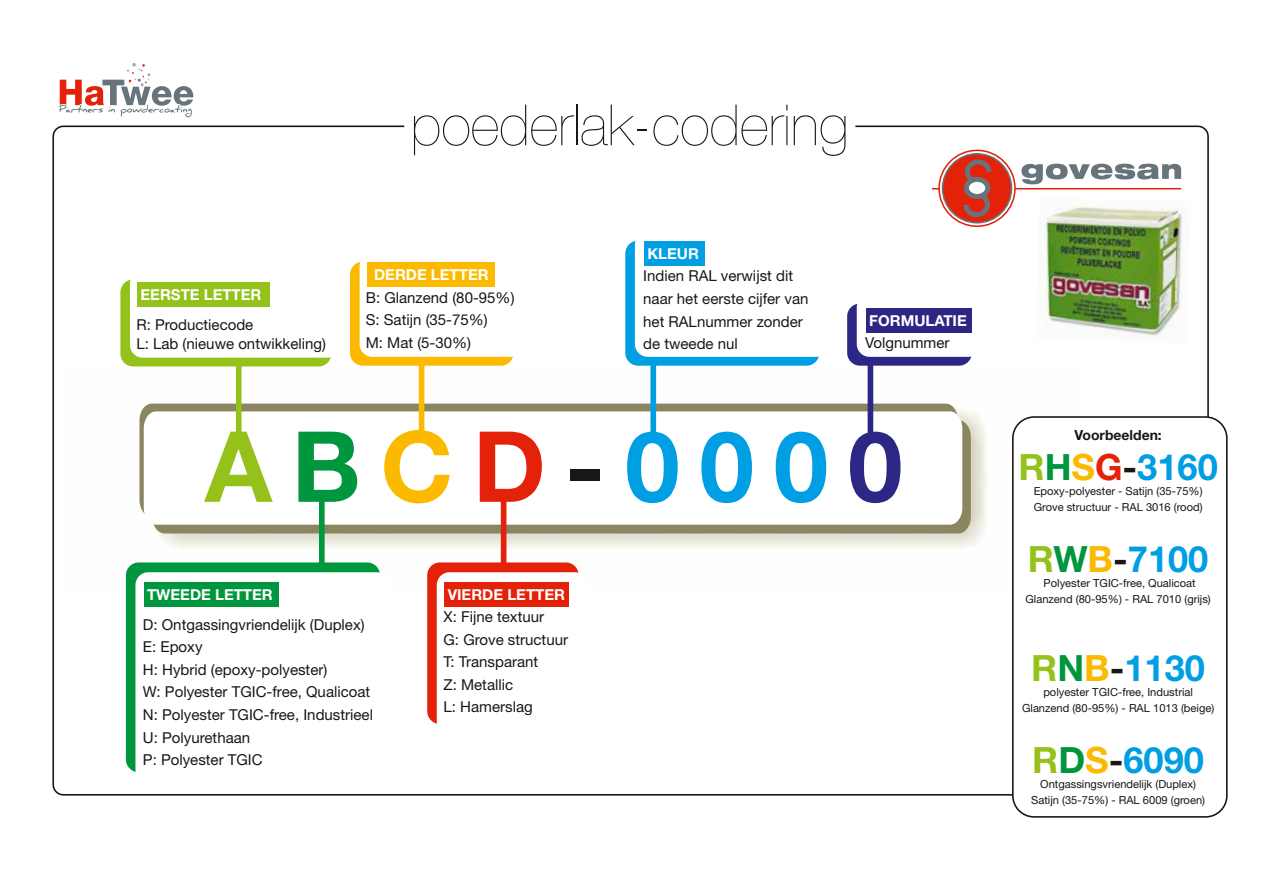
<style>
.page{position:relative;width:1263px;height:893px;background:#fff}
.page>*{position:absolute;margin:0;border:0;box-sizing:border-box;transform-origin:0 0}
.t1{font:700 98.25px "Helvetica Neue";letter-spacing:.2em;color:#009ee3}
.t2{font:200 56.85px "Helvetica Neue";color:#181716}
.t3{font:700 36.15px "Helvetica Neue";color:#009ee3}
.t4{font:15px/22.5px "Helvetica Neue";color:#181716}
.t5{font:700 15px "Helvetica Neue";color:#fff}
.t6{font:700 13.95px "Helvetica Neue";color:#181716}
.t7{font:11.1px/16.6px "Helvetica Neue";color:#181716;text-align:center}
.s1{color:#94c11a}
.s2{color:#00963e}
.s3{color:#fbb900}
.s4{color:#e4220a}
.s5{color:#181716}
.s6{color:#2c2684}
</style>
<div class="page">
<img style="left:125px;top:368px;width:904px;height:221px">
<div style="left:139px;top:404px;width:819px;height:113px;background:#898661"></div>
<div style="left:152px;top:420px;width:819px;height:113px;background:#898661"></div>
<svg style="left:144px;top:411px;width:818px;height:114px"></svg>
<div style="left:1013px;top:417px;width:214px;height:400px;background:#fff;border-radius:21px"></div>
<div style="left:1012px;top:416px;width:215px;height:402px;border:2px solid #181716;border-radius:21px"></div>
<svg style="left:55px;top:63px;width:139px;height:69px"></svg>
<div style="left:236px;top:365px;width:6px;height:75px;background:#94c11a"></div>
<div style="left:319px;top:497px;width:6px;height:189px;background:#00963e"></div>
<div style="left:501px;top:497px;width:5px;height:189px;background:#e4220a"></div>
<div style="left:126px;top:562px;width:254px;height:210px;background:#00963e;border-radius:13px"></div>
<div style="left:135px;top:572px;width:255px;height:210px;background:#fff;border-radius:13px"></div>
<div style="left:120px;top:279px;width:211px;height:87px;background:#94c11a;border-radius:13px"></div>
<div style="left:130px;top:271px;width:211px;height:87px;background:#fff;border-radius:13px"></div>
<hr style="left:932px;top:188px;width:249px;height:2px;background:#e4220a">
<svg style="left:939px;top:150px;width:76px;height:76px"></svg>
<div style="left:938px;top:150px;width:78px;height:77px;border:2px solid #e4220a;border-radius:50%"></div>
<div style="left:942px;top:154px;width:69px;height:69px;background:#e4220a;border-radius:50%"></div>
<div style="left:942px;top:153px;width:70px;height:71px;border:2px solid #67747c;border-radius:50%"></div>
<svg style="left:961px;top:157px;width:33px;height:63px"></svg>
<svg style="left:1021px;top:164px;width:160px;height:20px"></svg>
<div style="left:137px;top:282px;width:132px;height:24px;background:#94c11a"></div>
<div style="left:419px;top:364px;width:5px;height:69px;background:#fbb900"></div>
<div style="left:350px;top:262px;width:163px;height:104px;background:#fbb900;border-radius:13px"></div>
<div style="left:360px;top:253px;width:163px;height:104px;background:#fff;border-radius:13px"></div>
<div style="left:650px;top:364px;width:6px;height:69px;background:#009ee3"></div>
<div style="left:625px;top:241px;width:194px;height:125px;background:#009ee3;border-radius:13px"></div>
<div style="left:635px;top:241px;width:184px;height:116px;background:#fff"></div>
<div style="left:144px;top:582px;width:135px;height:24px;background:#00963e"></div>
<div style="left:427px;top:562px;width:152px;height:162px;background:#e4220a;border-radius:13px"></div>
<div style="left:437px;top:572px;width:151px;height:162px;background:#fff;border-radius:13px"></div>
<div style="left:367px;top:262px;width:128px;height:25px;background:#fbb900"></div>
<div style="left:445px;top:582px;width:124px;height:24px;background:#e4220a"></div>
<div style="left:644px;top:241px;width:60px;height:25px;background:#009ee3"></div>
<div style="left:868px;top:364px;width:5px;height:69px;background:#2c2684"></div>
<div style="left:847px;top:304px;width:125px;height:62px;background:#2c2684;border-radius:13px"></div>
<div style="left:857px;top:295px;width:124px;height:62px;background:#fff;border-radius:13px"></div>
<div style="left:866px;top:308px;width:106px;height:24px;background:#2c2684"></div>
<img style="left:1037px;top:205px;width:153px;height:133px">
<p class="t5" style="left:141px;top:281px;width:122px">EERSTE LETTER</p>
<p class="t4" style="left:136px;top:314px;width:191px;line-height:18.8px">R: Productiecode<br>L: Lab (nieuwe ontwikkeling)</p>
<h2 class="t2" style="left:411px;top:81px;width:439px">poederlak-codering</h2>
<p class="t5" style="left:374px;top:261px;width:116px">DERDE LETTER</p>
<p class="t4" style="left:366px;top:285px;width:150px">B: Glanzend (80-95%)<br>S: Satijn (35-75%)<br>M: Mat (5-30%)</p>
<p class="t5" style="left:647px;top:240px;width:53px">KLEUR</p>
<p class="t4" style="left:643px;top:264px;width:167px">Indien RAL verwijst dit naar het eerste cijfer van het RALnummer zonder de tweede nul</p>
<p class="t5" style="left:869px;top:307px;width:99px">FORMULATIE</p>
<p class="t4" style="left:865px;top:331px;width:86px">Volgnummer</p>
<h1 class="t1" style="left:205px;top:378px;width:699px"><span class="s1">A</span><span class="s2">B</span><span class="s3">C</span><span class="s4">D</span><span class="s5">-</span>000<span class="s6">0</span></h1>
<p class="t5" style="left:147px;top:581px;width:127px">TWEEDE LETTER</p>
<p class="t4" style="left:143px;top:612px;width:232px">D: Ontgassingvriendelijk (Duplex)<br>E: Epoxy<br>H: Hybrid (epoxy-polyester)<br>W: Polyester TGIC-free, Qualicoat<br>N: Polyester TGIC-free, Industrieel<br>U: Polyurethaan<br>P: Polyester TGIC</p>
<p class="t5" style="left:448px;top:581px;width:119px">VIERDE LETTER</p>
<p class="t4" style="left:444px;top:604px;width:126px">X: Fijne textuur<br>G: Grove structuur<br>T: Transparant<br>Z: Metallic<br>L: Hamerslag</p>
<p class="t6" style="left:1074px;top:422px;width:89px">Voorbeelden:</p>
<h3 class="t3" style="left:1018px;top:435px;width:201px"><span class="s1">R</span><span class="s2">H</span><span class="s3">S</span><span class="s4">G</span><span class="s5">-</span>3160</h3>
<p class="t7" style="left:1034px;top:481px;width:170px;text-align:left">Epoxy-polyester - Satijn (35-75%)<br>Grove structuur - RAL 3016 (rood)</p>
<h3 class="t3" style="left:1028px;top:527px;width:182px"><span class="s1">R</span><span class="s2">W</span><span class="s3">B</span><span class="s5">-</span>7100</h3>
<p class="t7" style="left:1025px;top:573px;width:187px">Polyester TGIC-free, Qualicoat<br>Glanzend (80-95%) - RAL 7010 (grijs)</p>
<h3 class="t3" style="left:1031px;top:636px;width:175px"><span class="s1">R</span><span class="s2">N</span><span class="s3">B</span><span class="s5">-</span>1130</h3>
<p class="t7" style="left:1022px;top:682px;width:194px">polyester TGIC-free, Industrial<br>Glanzend (80-95%) - RAL 1013 (beige)</p>
<h3 class="t3" style="left:1032px;top:728px;width:173px"><span class="s1">R</span><span class="s2">D</span><span class="s3">S</span><span class="s5">-</span>6090</h3>
<p class="t7" style="left:1031px;top:774px;width:175px">Ontgassingsvriendelijk (Duplex)<br>Satijn (35-75%) - RAL 6009 (groen)</p>
</div>
